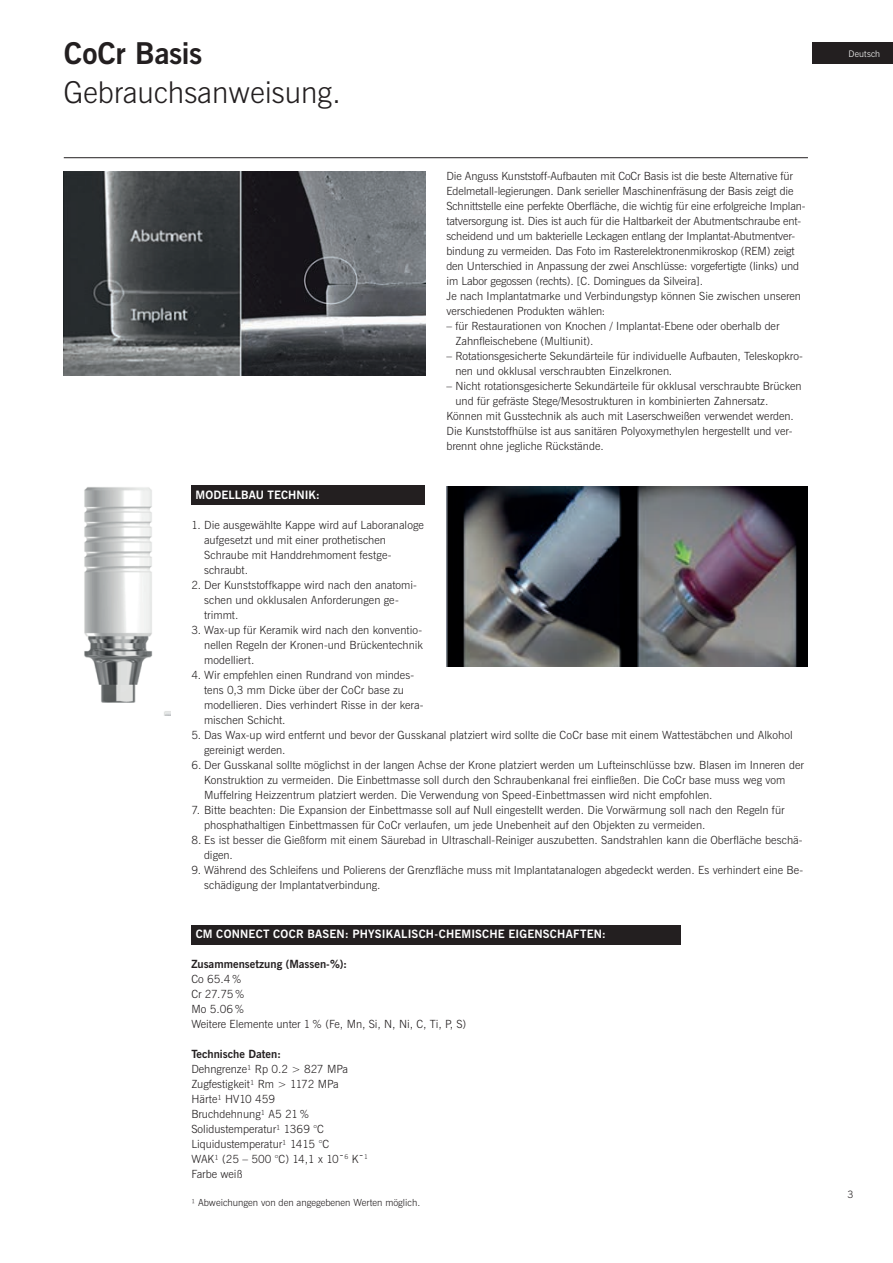
<style>
.page{position:relative;width:893px;height:1263px;background:#fff}
.page>*{position:absolute;margin:0;border:0;box-sizing:border-box;transform-origin:0 0}
.t1{font:30px "News Gothic Lt BT";color:#231f20}
.t2{font:30px "News Gothic Bd BT";letter-spacing:-.015em;color:#231f20}
.t3{font:11.55px "News Gothic Bd BT";letter-spacing:.01em;color:#fff}
.t4{font:11.25px/15px "News Gothic Lt BT";color:#231f20}
.t5{font:11.25px "News Gothic Bd BT";color:#231f20}
.t6{font:10.2px "News Gothic Lt BT";color:#231f20}
.t7{font:9.75px "News Gothic Lt BT";color:#231f20}
.t8{font:9px "News Gothic Lt BT";letter-spacing:.02em;color:#fff}
</style>
<div class="page">
<hr style="left:64px;top:157px;width:744px;height:1px;background:#231f20">
<div style="left:812px;top:43px;width:81px;height:21px;background:#231f20"></div>
<div style="left:191px;top:486px;width:234px;height:19px;background:#231f20"></div>
<div style="left:191px;top:925px;width:489px;height:19px;background:#231f20"></div>
<img style="left:64px;top:172px;width:361px;height:203px">
<img style="left:446px;top:487px;width:362px;height:180px">
<img style="left:84px;top:487px;width:86px;height:228px">
<h1 class="t2" style="left:64px;top:34px;width:140px">CoCr Basis</h1>
<h1 class="t1" style="left:64px;top:73px;width:279px">Gebrauchsanweisung.</h1>
<p class="t4" style="left:446px;top:168px;width:361px">Die Anguss Kunststoff-Aufbauten mit CoCr Basis ist die beste Alternative für Edelmetall-legierungen. Dank serieller Maschinenfräsung der Basis zeigt die Schnittstelle eine perfekte Oberfläche, die wichtig für eine erfolgreiche Implan&shy;tatversorgung ist. Dies ist auch für die Haltbarkeit der Abutmentschraube ent&shy;scheidend und um bakterielle Leckagen entlang der Implantat-Abutmentver&shy;bindung zu vermeiden. Das Foto im Rasterelektronenmikroskop (REM) zeigt den Unterschied in Anpassung der zwei Anschlüsse: vorgefertigte (links) und im Labor gegossen (rechts). [C. Domingues da Silveira].<br>Je nach Implantatmarke und Verbindungstyp können Sie zwischen unseren verschiedenen Produkten wählen:</p>
<p class="t4" style="left:455px;top:318px;width:326px;text-indent:-9px">– für Restaurationen von Knochen / Implantat-Ebene oder oberhalb der<br>Zahnfleischebene (Multiunit).</p>
<p class="t4" style="left:455px;top:348px;width:349px;text-indent:-9px">– Rotationsgesicherte Sekundärteile für individuelle Aufbauten, Teleskopkro&shy;nen und okklusal verschraubten Einzelkronen.</p>
<p class="t4" style="left:446px;top:378px;width:357px">– Nicht rotationsgesicherte Sekundärteile für okklusal verschraubte Brücken</p>
<p class="t4" style="left:455px;top:393px;width:314px">und für gefräste Stege/Mesostrukturen in kombinierten Zahnersatz.</p>
<p class="t4" style="left:446px;top:408px;width:349px">Können mit Gusstechnik als auch mit Laserschweißen verwendet werden.</p>
<p class="t4" style="left:446px;top:423px;width:347px">Die Kunststoffhülse ist aus sanitären Polyoxymethylen hergestellt und ver-</p>
<p class="t4" style="left:446px;top:438px;width:159px">brennt ohne jegliche Rückstände.</p>
<p class="t3" style="left:196px;top:487px;width:126px">MODELLBAU TECHNIK:</p>
<p class="t4" style="left:204px;top:518px;width:221px;text-indent:-13px">1. Die ausgewählte Kappe wird auf Laboranaloge aufgesetzt und mit einer prothetischen Schraube mit Handdrehmoment festge&shy;schraubt.</p>
<p class="t4" style="left:204px;top:578px;width:214px;text-indent:-13px">2. Der Kunststoffkappe wird nach den anatomi&shy;schen und okklusalen Anforderungen ge&shy;trimmt.</p>
<p class="t4" style="left:204px;top:623px;width:220px;text-align:justify;text-indent:-13px">3. Wax-up für Keramik wird nach den konventio&shy;nellen Regeln der Kronen-und Brückentechnik modelliert.</p>
<p class="t4" style="left:204px;top:668px;width:221px;text-indent:-13px">4. Wir empfehlen einen Rundrand von mindes&shy;tens 0,3 mm Dicke über der CoCr base zu modellieren. Dies verhindert Risse in der kera&shy;mischen Schicht.</p>
<p class="t4" style="left:204px;top:727px;width:590px;text-indent:-13px">5. Das Wax-up wird entfernt und bevor der Gusskanal platziert wird sollte die CoCr base mit einem Wattestäbchen und Alkohol gereinigt werden.</p>
<p class="t4" style="left:204px;top:757px;width:601px;text-indent:-13px">6. Der Gusskanal sollte möglichst in der langen Achse der Krone platziert werden um Lufteinschlüsse bzw. Blasen im Inneren der<br>Konstruktion zu vermeiden. Die Einbettmasse soll durch den Schraubenkanal frei einfließen. Die CoCr base muss weg vom<br>Muffelring Heizzentrum platziert werden. Die Verwendung von Speed-Einbettmassen wird nicht empfohlen.</p>
<p class="t4" style="left:204px;top:802px;width:582px;text-indent:-13px">7. Bitte beachten: Die Expansion der Einbettmasse soll auf Null eingestellt werden. Die Vorwärmung soll nach den Regeln für phosphathaltigen Einbettmassen für CoCr verlaufen, um jede Unebenheit auf den Objekten zu vermeiden.</p>
<p class="t4" style="left:204px;top:832px;width:600px;text-indent:-13px">8. Es ist besser die Gießform mit einem Säurebad in Ultraschall-Reiniger auszubetten. Sandstrahlen kann die Oberfläche beschä&shy;digen.</p>
<p class="t4" style="left:204px;top:862px;width:601px;text-indent:-13px">9. Während des Schleifens und Polierens der Grenzfläche muss mit Implantatanalogen abgedeckt werden. Es verhindert eine Be&shy;schädigung der Implantatverbindung.</p>
<p class="t3" style="left:196px;top:926px;width:412px">CM CONNECT COCR BASEN: PHYSIKALISCH-CHEMISCHE EIGENSCHAFTEN:</p>
<p class="t5" style="left:191px;top:957px;width:157px">Zusammensetzung (Massen-%):</p>
<p class="t4" style="left:191px;top:972px;width:276px">Co 65.4%<br>Cr 27.75%<br>Mo 5.06%<br>Weitere Elemente unter 1% (Fe, Mn, Si, N, Ni, C, Ti, P, S)</p>
<p class="t5" style="left:191px;top:1047px;width:91px">Technische Daten:</p>
<p class="t4" style="left:191px;top:1062px;width:178px">Dehngrenze¹ Rp 0.2 &gt; 827 MPa<br>Zugfestigkeit¹ Rm &gt; 1172 MPa<br>Härte¹ HV10 459<br>Bruchdehnung¹ A5 21%<br>Solidustemperatur¹ 1369 °C<br>Liquidustemperatur¹ 1415 °C<br>WAK¹ (25 – 500 °C) 14,1 x 10ˉ<sup>6</sup> Kˉ<sup>1<br></sup>Farbe weiß</p>
<p class="t7" style="left:191px;top:1196px;width:230px">¹ Abweichungen von den angegebenen Werten möglich.</p>
<p class="t8" style="left:849px;top:48px;width:33px">Deutsch</p>
<p class="t6" style="left:847px;top:1188px;width:8px">3</p>
</div>
